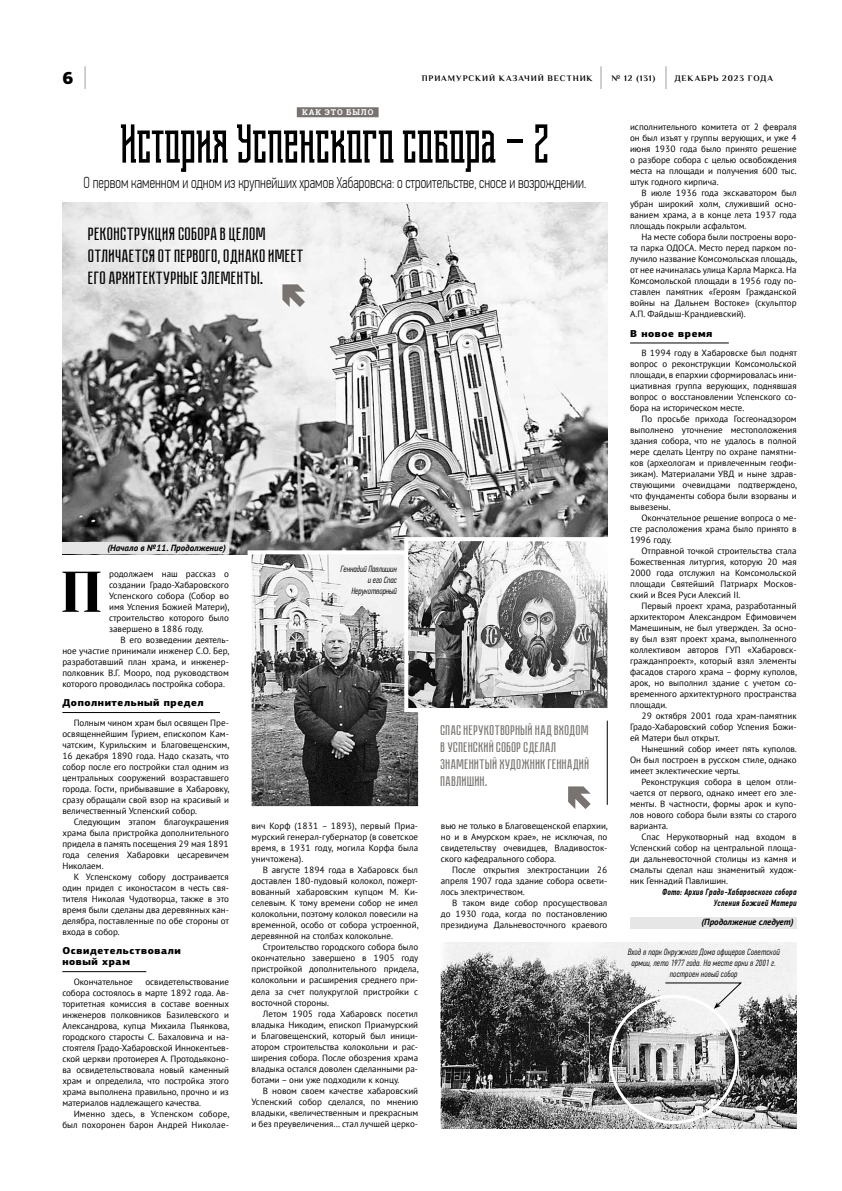
<style>
.page{position:relative;width:842px;height:1191px;background:#fff}
.page>*{position:absolute;margin:0;border:0;box-sizing:border-box;transform-origin:0 0}
.t1{font:57.4px "Yeseva One";color:#000}
.t2{font:51px "Shihan";letter-spacing:.01em;color:#000}
.t3{font:700 18px/22px "Pobeda";letter-spacing:-.035em;color:#000}
.t4{font:900 18px "PF Agora Sans Pro";color:#000}
.t5{font:100 16px "PF Din Text Comp Pro";color:#000}
.t6{font:700 14px/17px "Pobeda";letter-spacing:-.035em;color:#787370}
.t7{font:900 10px/11px "PF Agora Sans Pro";letter-spacing:.06em;color:#000}
.t8{font:9px/11px "PT Sans";color:#000;text-align:justify}
.t9{font:italic 300 9px/11px "PF Din Text Comp Pro";letter-spacing:.02em;color:#000;text-align:center}
.t10{font:italic 500 9px/11px "PF Din Text Comp Pro";letter-spacing:.03em;color:#000;text-align:right}
.t11{font:italic 700 9px "PT Sans";color:#000}
.t12{font:italic 300 9px/11px "PF Din Text Comp Pro";color:#000;text-align:right}
.t13{font:700 8.5px "Philosopher";letter-spacing:.11em;color:#000}
.t14{font:700 8px "Roboto Slab";letter-spacing:.115em;color:#fff}
</style>
<div class="page">
<svg style="left:85px;top:66px;width:1px;height:23px"></svg>
<svg style="left:600px;top:66px;width:1px;height:23px"></svg>
<svg style="left:665px;top:66px;width:1px;height:23px"></svg>
<img style="left:441px;top:943px;width:355px;height:185px">
<img style="left:62px;top:203px;width:545px;height:351px">
<div style="left:630px;top:917px;width:167px;height:11px;background:#e7e6e6"></div>
<div style="left:62px;top:542px;width:167px;height:12px;background:#e7e6e6"></div>
<hr style="left:607px;top:720px;width:1px;height:85px;background:#000">
<svg style="left:568px;top:786px;width:23px;height:23px"></svg>
<svg style="left:282px;top:284px;width:23px;height:23px"></svg>
<div style="left:297px;top:107px;width:82px;height:10px;background:#787370"></div>
<hr style="left:62px;top:712px;width:158px;height:1px;background:#000">
<hr style="left:62px;top:971px;width:84px;height:1px;background:#000">
<hr style="left:630px;top:342px;width:99px;height:1px;background:#000">
<svg style="left:246px;top:548px;width:173px;height:259px"></svg>
<div style="left:609px;top:994px;width:129px;height:130px;border:3px solid #fff;border-radius:50%"></div>
<svg style="left:664px;top:982px;width:79px;height:26px"></svg>
<svg style="left:402px;top:535px;width:206px;height:179px"></svg>
<h3 class="t4" style="left:62px;top:66px;width:13px">6</h3>
<p class="t13" style="left:422px;top:73px;width:172px">ПРИАМУРСКИЙ КАЗАЧИЙ ВЕСТНИК</p>
<p class="t13" style="left:612px;top:73px;width:45px">№ 12 (131)</p>
<p class="t13" style="left:675px;top:73px;width:100px">ДЕКАБРЬ 2023 ГОДА</p>
<p class="t14" style="left:302px;top:107px;width:73px">КАК ЭТО БЫЛО</p>
<h2 class="t2" style="left:120px;top:119px;width:430px">История Успенского собора – 2</h2>
<h3 class="t5" style="left:84px;top:173px;width:504px">О первом каменном и одном из крупнейших храмов Хабаровска: о строительстве, сносе и возрождении.</h3>
<h3 class="t3" style="left:89px;top:223px;width:218px">Реконструкция собора в целом отличается от первого, однако имеет его архитектурные элементы.</h3>
<p class="t11" style="left:107px;top:541px;width:120px">(Начало в №11. Продолжение)</p>
<h1 class="t1" style="left:59px;top:558px;width:45px">П</h1>
<p class="t8" style="left:109px;top:568px;width:122px">родолжаем наш рассказ о создании Градо-Хабаровского Успенского собора (Собор во имя Успения Божией Матери), строительство которого было завершено в 1886 году.</p>
<p class="t8" style="left:62px;top:634px;width:168px;text-indent:58px">В его возведении деятель&shy;ное участие принимали инженер С.О. Бер, разработавший план храма, и инженер&shy;полковник В.Г. Мооро, под руководством которого проводилась постройка собора.</p>
<p class="t7" style="left:62px;top:697px;width:143px">Дополнительный предел</p>
<p class="t8" style="left:62px;top:717px;width:168px;text-indent:11px">Полным чином храм был освящен Пре&shy;освященнейшим Гурием, епископом Кам&shy;чатским, Курильским и Благовещенским, 16 декабря 1890 года. Надо сказать, что собор после его постройки стал одним из центральных сооружений возраставшего города. Гости, прибывавшие в Хабаровку, сразу обращали свой взор на красивый и величественный Успенский собор.</p>
<p class="t8" style="left:62px;top:816px;width:168px;text-indent:11px">Следующим этапом благоукрашения храма была пристройка дополнительного придела в память посещения 29 мая 1891 года селения Хабаровки цесаревичем Николаем.</p>
<p class="t8" style="left:62px;top:871px;width:168px;text-indent:11px">К Успенскому собору достраивается один придел с иконостасом в честь свя&shy;тителя Николая Чудотворца, также в это время были сделаны два деревянных кан&shy;делябра, поставленные по обе стороны от входа в собор.</p>
<p class="t7" style="left:62px;top:945px;width:120px">Освидетельствовали новый храм</p>
<p class="t8" style="left:74px;top:976px;width:61px">Окончательное</p>
<p class="t8" style="left:62px;top:976px;width:168px;text-indent:83px">освидетельствование собора состоялось в марте 1892 года. Ав&shy;торитетная комиссия в составе военных инженеров полковников Базилевского и Александрова, купца Михаила Пьянкова, городского старосты С. Бахаловича и на&shy;стоятеля Градо-Хабаровской Иннокентьев&shy;ской церкви протоиерея А. Протодьяконо&shy;ва освидетельствовала новый каменный храм и определила, что постройка этого храма выполнена правильно, прочно и из материалов надлежащего качества.</p>
<p class="t8" style="left:62px;top:1108px;width:168px;text-align:right">Именно здесь, в Успенском соборе, был похоронен барон Андрей Николае-</p>
<p class="t12" style="left:340px;top:564px;width:58px">Геннадий Павлишин и его Спас<br>Нерукотворный</p>
<p class="t8" style="left:252px;top:820px;width:168px">вич Корф (1831 – 1893), первый Приа&shy;мурский генерал-губернатор (в советское время, в 1931 году, могила Корфа была уничтожена).</p>
<p class="t8" style="left:252px;top:864px;width:168px;text-indent:11px">В августе 1894 года в Хабаровск был доставлен 180-пудовый колокол, пожерт&shy;вованный хабаровским купцом М. Ки&shy;селевым. К тому времени собор не имел колокольни, поэтому колокол повесили на временной, особо от собора устроенной, деревянной на столбах колокольне.</p>
<p class="t8" style="left:252px;top:941px;width:168px;text-indent:11px">Строительство городского собора было окончательно завершено в 1905 году пристройкой дополнительного придела, колокольни и расширения среднего при&shy;дела за счет полукруглой пристройки с восточной стороны.</p>
<p class="t8" style="left:252px;top:1007px;width:168px;text-indent:11px">Летом 1905 года Хабаровск посетил владыка Никодим, епископ Приамурский и Благовещенский, который был иници&shy;атором строительства колокольни и рас&shy;ширения собора. После обозрения храма владыка остался доволен сделанными ра&shy;ботами – они уже подходили к концу.</p>
<p class="t8" style="left:252px;top:1084px;width:168px;text-indent:11px">В новом своем качестве хабаровский Успенский собор сделался, по мнению владыки, «величественным и прекрасным и без преувеличения… стал лучшей церко-</p>
<h3 class="t6" style="left:441px;top:722px;width:151px">Спас Нерукотворный над входом в Успенский собор сделал знаменитый художник Геннадий<br>Павлишин.</h3>
<p class="t8" style="left:441px;top:820px;width:168px">вью не только в Благовещенской епархии, но и в Амурском крае», не исключая, по свидетельству очевидцев, Владивосток&shy;ского кафедрального собора.</p>
<p class="t8" style="left:441px;top:864px;width:168px;text-indent:11px">После открытия электростанции 26 апреля 1907 года здание собора освети&shy;лось электричеством.</p>
<p class="t8" style="left:441px;top:897px;width:168px;text-indent:11px">В таком виде собор просуществовал до 1930 года, когда по постановлению президиума Дальневосточного краевого</p>
<p class="t8" style="left:630px;top:121px;width:168px">исполнительного комитета от 2 февраля он был изъят у группы верующих, и уже 4 июня 1930 года было принято решение о разборе собора с целью освобождения места на площади и получения 600 тыс. штук годного кирпича.</p>
<p class="t8" style="left:630px;top:187px;width:168px;text-indent:11px">В июле 1936 года экскаватором был убран широкий холм, служивший осно&shy;ванием храма, а в конце лета 1937 года площадь покрыли асфальтом.</p>
<p class="t8" style="left:630px;top:231px;width:168px;text-indent:11px">На месте собора были построены воро&shy;та парка ОДОСА. Место перед парком по&shy;лучило название Комсомольская площадь, от нее начиналась улица Карла Маркса. На Комсомольской площади в 1956 году по&shy;ставлен памятник «Героям Гражданской войны на Дальнем Востоке» (скульптор А.П. Файдыш-Крандиевский).</p>
<p class="t7" style="left:630px;top:328px;width:84px">В новое время</p>
<p class="t8" style="left:630px;top:347px;width:168px;text-indent:11px">В 1994 году в Хабаровске был поднят вопрос о реконструкции Комсомольской площади, в епархии сформировалась ини&shy;циативная группа верующих, поднявшая вопрос о восстановлении Успенского со&shy;бора на историческом месте.</p>
<p class="t8" style="left:630px;top:413px;width:168px;text-indent:11px">По просьбе прихода Госгеонадзором выполнено уточнение местоположения здания собора, что не удалось в полной мере сделать Центру по охране памятни&shy;ков (археологам и привлеченным геофи&shy;зикам). Материалами УВД и ныне здрав&shy;ствующими очевидцами подтверждено, что фундаменты собора были взорваны и вывезены.</p>
<p class="t8" style="left:630px;top:512px;width:168px;text-indent:11px">Окончательное решение вопроса о ме&shy;сте расположения храма было принято в 1996 году.</p>
<p class="t8" style="left:630px;top:545px;width:168px;text-indent:11px">Отправной точкой строительства стала Божественная литургия, которую 20 мая 2000 года отслужил на Комсомольской площади Святейший Патриарх Москов&shy;ский и Всея Руси Алексий II.</p>
<p class="t8" style="left:630px;top:600px;width:168px;text-indent:11px">Первый проект храма, разработанный архитектором Александром Ефимовичем Мамешиным, не был утвержден. За осно&shy;ву был взят проект храма, выполненного коллективом авторов ГУП «Хабаровск&shy;гражданпроект», который взял элементы фасадов старого храма – форму куполов, арок, но выполнил здание с учетом со&shy;временного архитектурного пространства площади.</p>
<p class="t8" style="left:630px;top:710px;width:168px;text-indent:11px">29 октября 2001 года храм-памятник Градо-Хабаровский собор Успения Божи&shy;ей Матери был открыт.</p>
<p class="t8" style="left:630px;top:743px;width:168px;text-indent:11px">Нынешний собор имеет пять куполов.<br>Он был построен в русском стиле, однако имеет эклектические черты.</p>
<p class="t8" style="left:630px;top:776px;width:168px;text-indent:11px">Реконструкция собора в целом отли&shy;чается от первого, однако имеет его эле&shy;менты. В частности, формы арок и купо&shy;лов нового собора были взяты со старого варианта.</p>
<p class="t8" style="left:630px;top:831px;width:168px;text-indent:11px">Спас Нерукотворный над входом в Успенский собор на центральной площа&shy;ди дальневосточной столицы из камня и смальты сделал наш знаменитый худож&shy;ник Геннадий Павлишин.</p>
<p class="t10" style="left:662px;top:887px;width:136px">Фото: Архив Градо-Хабаровского собора<br>Успения Божией Матери</p>
<p class="t11" style="left:701px;top:915px;width:94px">(Продолжение следует)</p>
<p class="t9" style="left:628px;top:946px;width:154px">Вход в парк Окружного Дома офицеров Советской армии, лето 1977 года. На месте арки в 2001 г. построен новый собор</p>
</div>
